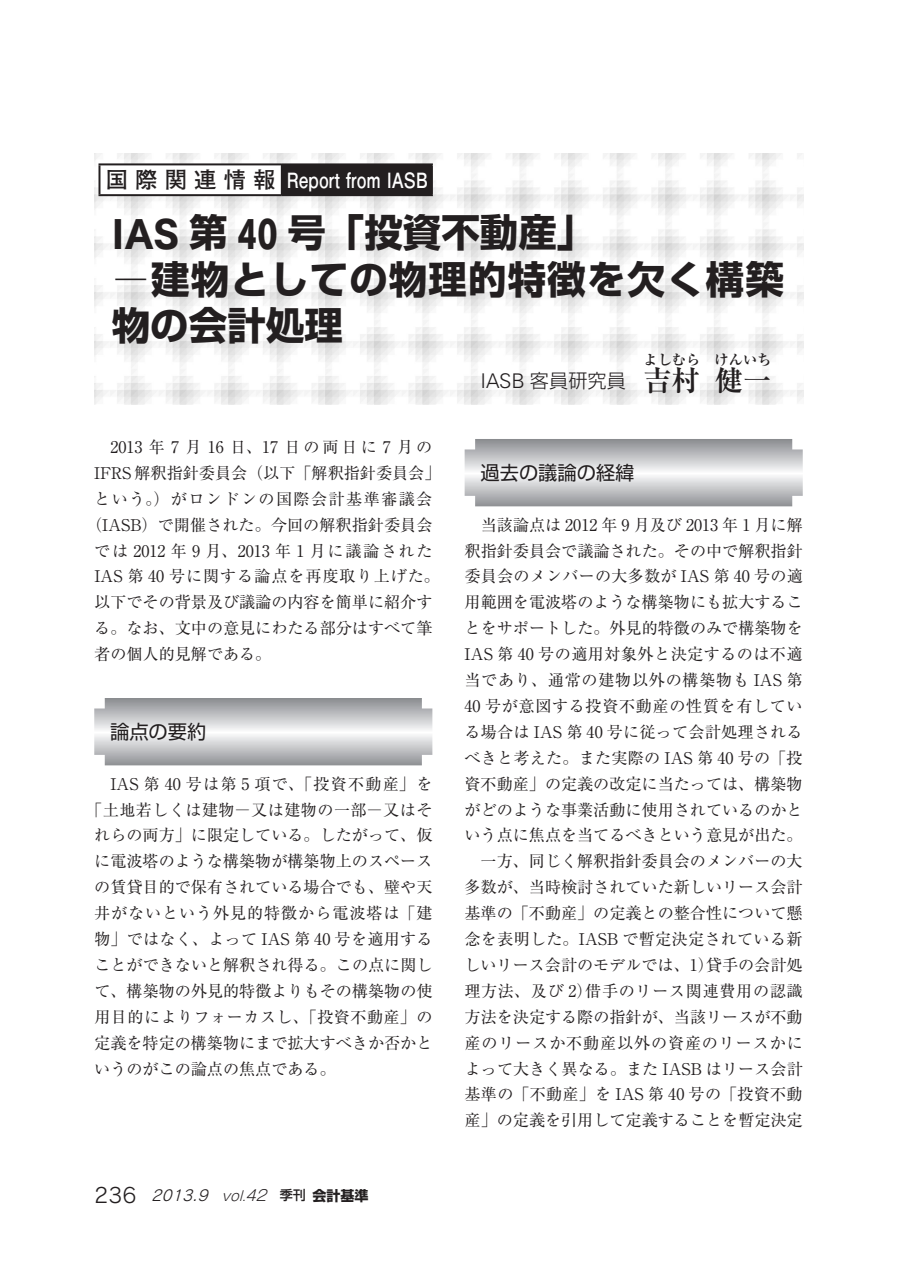
<style>
.page{position:relative;width:903px;height:1275px;background:#fff}
.page>*{position:absolute;margin:0;border:0;box-sizing:border-box;transform-origin:0 0}
.t1{font:700 38.5px/46.4px "Shin Go Pr 5";letter-spacing:.03em;color:#231f20}
.t2{font:700 28.35px "Ryumin Pr 5";color:#231f20}
.t3{font:700 21px "Futo Go B101 Pr 5";color:#fff;scale:.84 1}
.t4{font:19.25px "Shin Go Pr 5";color:#231f20}
.t5{font:300 19.25px "Shin Go Pr 5";color:#231f20}
.t6{font:16.1px/25.9px "Ryumin Pr 5";color:#231f20;text-align:right}
.t7{font:16.1px "Ryumin Pr 5";letter-spacing:.03em;color:#231f20}
.t8{font:16.1px "Ryumin Pr 5";letter-spacing:.09em;color:#231f20}
.t9{font:16.1px "Ryumin Pr 5";letter-spacing:.1em;color:#231f20}
.t10{font:16.1px "Ryumin Pr 5";letter-spacing:.06em;color:#231f20}
.t11{font:16.1px "Ryumin Pr 5";letter-spacing:.08em;color:#231f20}
.t12{font:16.1px "Ryumin Pr 5";letter-spacing:.055em;color:#231f20}
.t13{font:italic 14.88px "Rodin Pro M";color:#231f20}
.t14{font:700 14.17px "Ryumin Pr 5";color:#231f20}
.s1{font-size:22.4px;color:#231f20}
.s2{font-family:"Cezanne Pro B";font-weight:400;font-size:40.43px}
.s3{font-family:"Univers LT Std";font-size:20.3px}
.s4{font-family:"Ryumin Pr 5";font-weight:700;font-size:28.35px}
.s5{font-style:normal;font-size:20.47px}
.s6{font-family:"Gothic MB101 Pr 5";font-weight:300;font-size:13.65px}
.s7{font-family:"Gothic MB101 Pr 5";font-weight:300}
.s8{font-family:"Shin Go Pr 5";font-weight:500;font-style:normal;font-size:13.12px}
.s9{font-family:"Shin Go Pr 5";font-weight:700;font-style:normal;font-size:14px}
</style>
<div class="page">
<img style="left:94px;top:154px;width:710px;height:250px">
<div style="left:99px;top:164px;width:183px;height:31px;background:#fff"></div>
<div style="left:282px;top:164px;width:150px;height:31px;background:#231f20"></div>
<hr style="left:98px;top:163px;width:184px;height:2px;background:#231f20">
<hr style="left:98px;top:165px;width:2px;height:29px;background:#231f20">
<hr style="left:282px;top:163px;width:151px;height:2px;background:#231f20">
<hr style="left:281px;top:165px;width:2px;height:29px;background:#231f20">
<hr style="left:431px;top:165px;width:2px;height:29px;background:#231f20">
<hr style="left:98px;top:194px;width:184px;height:2px;background:#231f20">
<hr style="left:282px;top:194px;width:151px;height:2px;background:#231f20">
<svg style="left:94px;top:698px;width:338px;height:67px"></svg>
<svg style="left:465px;top:439px;width:338px;height:67px"></svg>
<h3 class="t3" style="left:106px;top:163px;width:385px"><span class="s1">国際関連情報</span> Report from IASB</h3>
<h1 class="t1" style="left:112px;top:207px;width:674px"><span class="s2">IAS</span> 第 <span class="s2">40</span> 号「投資不動産」<br>─建物としての物理的特徴を欠く構築物の会計処理</h1>
<p class="t5" style="left:481px;top:365px;width:193px"><span class="s3">IASB</span> 客員研究員 <span class="s4">吉</span></p>
<p class="t14" style="left:643px;top:348px;width:58px">よしむら</p>
<h2 class="t2" style="left:672px;top:358px;width:30px">村</h2>
<h2 class="t2" style="left:715px;top:358px;width:58px">健一</h2>
<p class="t14" style="left:715px;top:348px;width:58px">けんいち</p>
<p class="t8" style="left:110px;top:434px;width:323px">2013 年 7 月 16 日、17 日の両日に 7 月の</p>
<p class="t6" style="left:94px;top:459px;width:348px">IFRS 解釈指針委員会（以下「解釈指針委員会」</p>
<p class="t8" style="left:94px;top:486px;width:340px">という。）がロンドンの国際会計基準審議会</p>
<p class="t6" style="left:86px;top:511px;width:348px">（IASB）で開催された。今回の解釈指針委員会</p>
<p class="t9" style="left:94px;top:538px;width:340px">では 2012 年 9 月、2013 年 1 月に議論された</p>
<p class="t10" style="left:94px;top:564px;width:347px">IAS 第 40 号に関する論点を再度取り上げた。</p>
<p class="t6" style="left:94px;top:588px;width:340px">以下でその背景及び議論の内容を簡単に紹介す</p>
<p class="t6" style="left:94px;top:614px;width:340px">る。なお、文中の意見にわたる部分はすべて筆</p>
<p class="t6" style="left:94px;top:640px;width:179px">者の個人的見解である。</p>
<p class="t4" style="left:110px;top:716px;width:98px">論点の要約</p>
<p class="t11" style="left:110px;top:771px;width:324px">IAS 第 40 号は第 5 項で、「投資不動産」を</p>
<p class="t7" style="left:86px;top:797px;width:348px">「土地若しくは建物─又は建物の一部─又はそ</p>
<p class="t6" style="left:94px;top:821px;width:340px">れらの両方」に限定している。したがって、仮</p>
<p class="t6" style="left:94px;top:847px;width:340px">に電波塔のような構築物が構築物上のスペース</p>
<p class="t6" style="left:94px;top:873px;width:340px">の賃貸目的で保有されている場合でも、壁や天</p>
<p class="t12" style="left:94px;top:900px;width:340px">井がないという外見的特徴から電波塔は「建</p>
<p class="t6" style="left:94px;top:925px;width:340px">物」ではなく、よって IAS 第 40 号を適用する</p>
<p class="t6" style="left:94px;top:951px;width:340px">ことができないと解釈され得る。この点に関し</p>
<p class="t6" style="left:94px;top:977px;width:340px">て、構築物の外見的特徴よりもその構築物の使</p>
<p class="t7" style="left:94px;top:1004px;width:339px">用目的によりフォーカスし、「投資不動産」の</p>
<p class="t6" style="left:94px;top:1029px;width:340px">定義を特定の構築物にまで拡大すべきか否かと</p>
<p class="t6" style="left:94px;top:1054px;width:243px">いうのがこの論点の焦点である。</p>
<p class="t13" style="left:94px;top:1186px;width:276px"><span class="s5">2 3 6</span> 2013.9 <span class="s6">vol.</span><span class="s7">42</span> <span class="s8">季刊</span><span class="s9">会計基準</span></p>
<p class="t4" style="left:480px;top:457px;width:155px">過去の議論の経緯</p>
<p class="t6" style="left:464px;top:510px;width:340px">当該論点は 2012 年 9 月及び 2013 年 1 月に解釈指針委員会で議論された。その中で解釈指針委員会のメンバーの大多数が IAS 第 40 号の適用範囲を電波塔のような構築物にも拡大することをサポートした。外見的特徴のみで構築物を<br>IAS 第 40 号の適用対象外と決定するのは不適当であり、通常の建物以外の構築物も IAS 第<br>40 号が意図する投資不動産の性質を有している場合は IAS 第 40 号に従って会計処理されるべきと考えた。また実際の IAS 第 40 号の「投資不動産」の定義の改定に当たっては、構築物がどのような事業活動に使用されているのかという点に焦点を当てるべきという意見が出た。一方、同じく解釈指針委員会のメンバーの大多数が、当時検討されていた新しいリース会計基準の「不動産」の定義との整合性について懸念を表明した。IASB で暫定決定されている新しいリース会計のモデルでは、1）貸手の会計処理方法、及び 2）借手のリース関連費用の認識方法を決定する際の指針が、当該リースが不動産のリースか不動産以外の資産のリースかによって大きく異なる。また IASB はリース会計基準の「不動産」を IAS 第 40 号の「投資不動産」の定義を引用して定義することを暫定決定</p>
</div>
